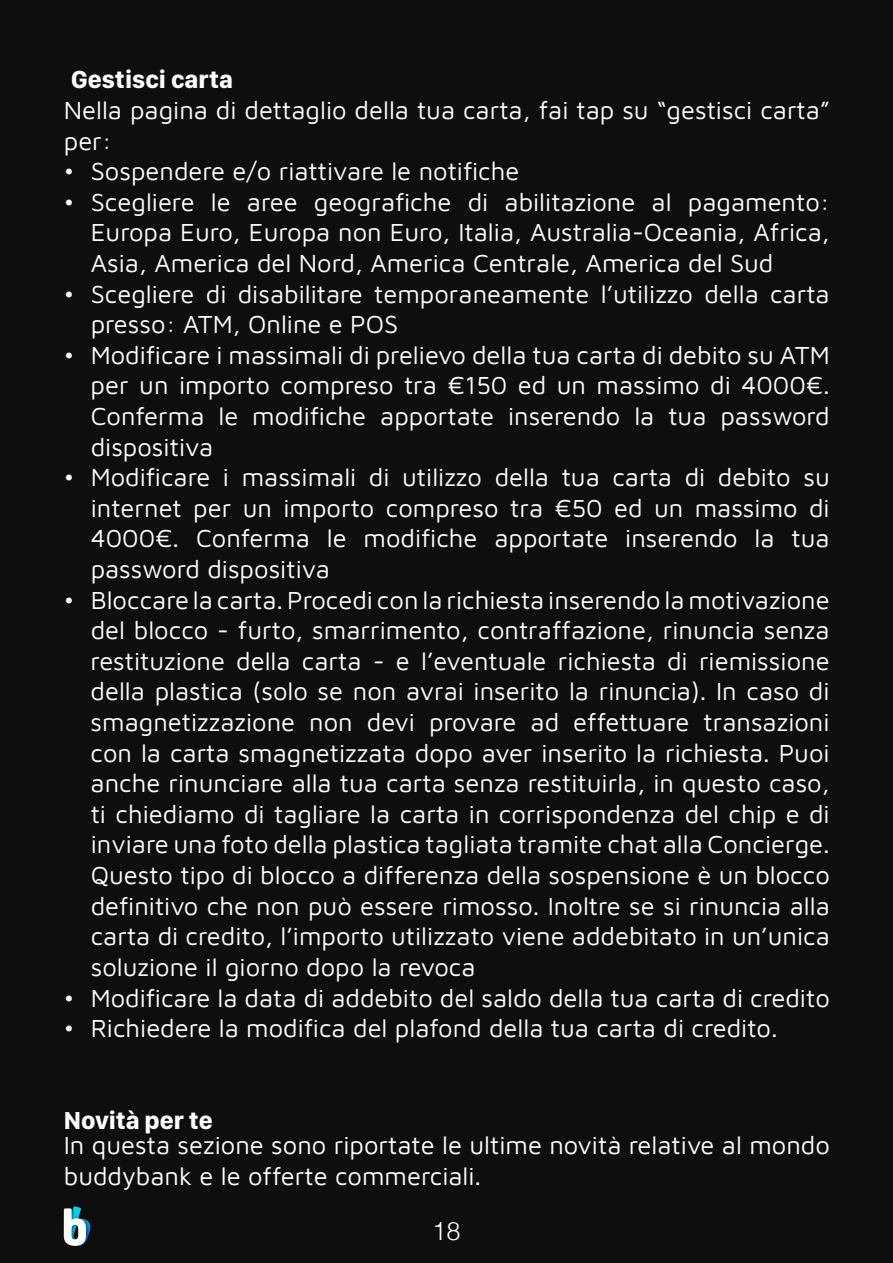
<style>
.page{position:relative;width:893px;height:1263px;background:#0e0e0e}
.page>*{position:absolute;margin:0;border:0;box-sizing:border-box;transform-origin:0 0}
.t1{font:25.5px/30.6px "Maven Pro";color:#fff;text-align:justify}
.t2{font:700 25.5px "SF Compact Display";color:#fff}
.t3{font:300 25.5px "Helvetica";color:#fff}
</style>
<div class="page">
<svg style="left:64px;top:1206px;width:26px;height:40px"></svg>
<p class="t2" style="left:71px;top:62px;width:163px">Gestisci carta</p>
<p class="t1" style="left:64px;top:93px;width:768px">Nella pagina di dettaglio della tua carta, fai tap su “gestisci carta” per:</p>
<p class="t1" style="left:64px;top:155px;width:457px">• Sospendere e/o riattivare le notifiche</p>
<p class="t1" style="left:91px;top:185px;width:741px;text-indent:-27px">• Scegliere le aree geografiche di abilitazione al pagamento:<br>Europa Euro, Europa non Euro, Italia, Australia-Oceania, Africa, Asia, America del Nord, America Centrale, America del Sud</p>
<p class="t1" style="left:91px;top:277px;width:740px;text-indent:-27px">• Scegliere di disabilitare temporaneamente l’utilizzo della carta presso: ATM, Online e POS</p>
<p class="t1" style="left:91px;top:338px;width:741px;text-indent:-27px">• Modificare i massimali di prelievo della tua carta di debito su ATM per un importo compreso tra €150 ed un massimo di 4000€.<br>Conferma le modifiche apportate inserendo la tua password dispositiva</p>
<p class="t1" style="left:91px;top:461px;width:741px;text-indent:-27px">• Modificare i massimali di utilizzo della tua carta di debito su internet per un importo compreso tra €50 ed un massimo di 4000€. Conferma le modifiche apportate inserendo la tua password dispositiva</p>
<p class="t1" style="left:91px;top:583px;width:741px;text-indent:-27px">• Bloccare la carta.Procedi con la richiesta inserendo la motivazione del blocco - furto, smarrimento, contraffazione, rinuncia senza restituzione della carta - e l’eventuale richiesta di riemissione della plastica (solo se non avrai inserito la rinuncia). In caso di smagnetizzazione non devi provare ad effettuare transazioni con la carta smagnetizzata dopo aver inserito la richiesta. Puoi anche rinunciare alla tua carta senza restituirla, in questo caso, ti chiediamo di tagliare la carta in corrispondenza del chip e di inviare una foto della plastica tagliata tramite chat alla Concierge.<br>Questo tipo di blocco a differenza della sospensione è un blocco definitivo che non può essere rimosso. Inoltre se si rinuncia alla carta di credito, l’importo utilizzato viene addebitato in un’unica soluzione il giorno dopo la revoca</p>
<p class="t1" style="left:64px;top:981px;width:768px">• Modificare la data di addebito del saldo della tua carta di credito</p>
<p class="t1" style="left:64px;top:1011px;width:715px">• Richiedere la modifica del plafond della tua carta di credito.</p>
<p class="t2" style="left:64px;top:1102px;width:151px">Novità per te</p>
<p class="t1" style="left:64px;top:1129px;width:768px">In questa sezione sono riportate le ultime novità relative al mondo buddybank e le offerte commerciali.</p>
<p class="t3" style="left:432px;top:1209px;width:30px">18</p>
</div>
